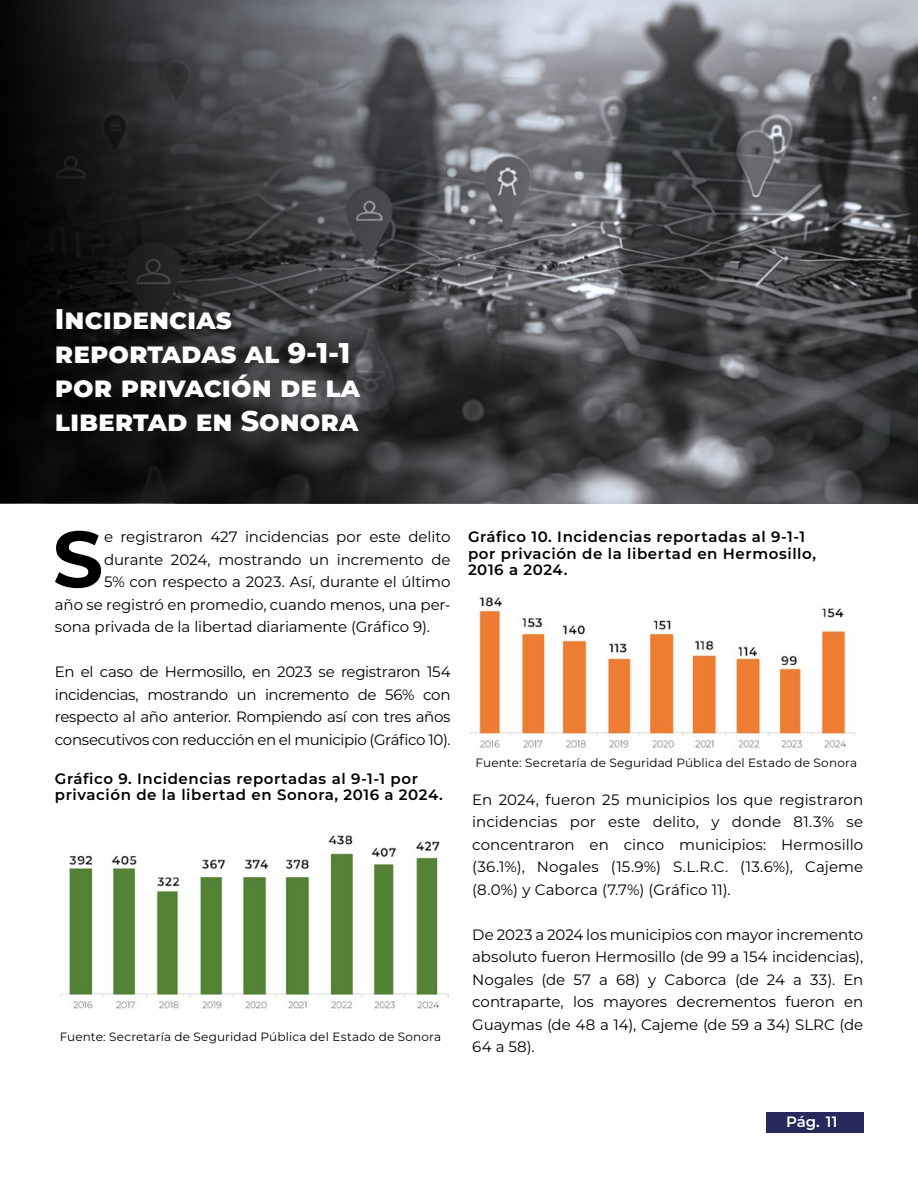
<style>
.page{position:relative;width:918px;height:1188px;background:#fff}
.page>*{position:absolute;margin:0;border:0;box-sizing:border-box;transform-origin:0 0}
.t1{font:700 79.35px "Montserrat";color:#000}
.t2{font:800 28.5px/34.2px "Montserrat";color:#fff}
.t3{font:15px/22.5px "Montserrat";letter-spacing:-.005em;color:#000;text-align:justify}
.t4{font:600 15px/16.5px "Montserrat";letter-spacing:.04em;color:#000}
.t5{font:600 15px "Montserrat";color:#fff}
.t6{font:12px "Montserrat";letter-spacing:.015em;color:#000}
</style>
<div class="page">
<img style="left:579px;top:0;width:339px;height:503px">
<svg style="left:0;top:0;width:579px;height:503px;background:#3e3e41"></svg>
<div style="left:766px;top:1113px;width:97px;height:20px;background:#252a5a"></div>
<img style="left:60px;top:835px;width:388px;height:174px">
<img style="left:470px;top:597px;width:385px;height:151px">
<h2 class="t2" style="left:55px;top:301px;width:307px">Incidencias reportadas al 9-1-1 por privación de la libertad en Sonora</h2>
<h1 class="t1" style="left:53px;top:506px;width:52px">S</h1>
<p class="t3" style="left:104px;top:525px;width:348px">e registraron 427 incidencias por este delito</p>
<p class="t3" style="left:104px;top:548px;width:348px">durante 2024, mostrando un incremento de</p>
<p class="t3" style="left:104px;top:570px;width:348px">5% con respecto a 2023. Así, durante el último</p>
<p class="t3" style="left:55px;top:593px;width:397px">año se registró en promedio, cuando menos, una per-</p>
<p class="t3" style="left:55px;top:615px;width:376px">sona privada de la libertad diariamente (Gráfico 9).</p>
<p class="t3" style="left:55px;top:660px;width:397px">En el caso de Hermosillo, en 2023 se registraron 154 incidencias, mostrando un incremento de 56% con respecto al año anterior. Rompiendo así con tres años consecutivos con reducción en el municipio (Gráfico 10).</p>
<p class="t4" style="left:55px;top:770px;width:389px">Gráfico 9. Incidencias reportadas al 9-1-1 por privación de la libertad en Sonora, 2016 a 2024.</p>
<p class="t6" style="left:60px;top:1029px;width:383px">Fuente: Secretaría de Seguridad Pública del Estado de Sonora</p>
<p class="t4" style="left:468px;top:528px;width:350px">Gráfico 10. Incidencias reportadas al 9-1-1 por privación de la libertad en Hermosillo,<br>2016 a 2024.</p>
<p class="t6" style="left:476px;top:755px;width:383px">Fuente: Secretaría de Seguridad Pública del Estado de Sonora</p>
<p class="t3" style="left:472px;top:788px;width:392px">En 2024, fueron 25 municipios los que registraron incidencias por este delito, y donde 81.3% se concentraron en cinco municipios: Hermosillo (36.1%), Nogales (15.9%) S.L.R.C. (13.6%), Cajeme (8.0%) y Caborca (7.7%) (Gráfico 11).</p>
<p class="t3" style="left:472px;top:923px;width:392px">De 2023 a 2024 los municipios con mayor incremento absoluto fueron Hermosillo (de 99 a 154 incidencias), Nogales (de 57 a 68) y Caborca (de 24 a 33). En contraparte, los mayores decrementos fueron en Guaymas (de 48 a 14), Cajeme (de 59 a 34) SLRC (de 64 a 58).</p>
<p class="t5" style="left:786px;top:1112px;width:53px">Pág. 11</p>
</div>
